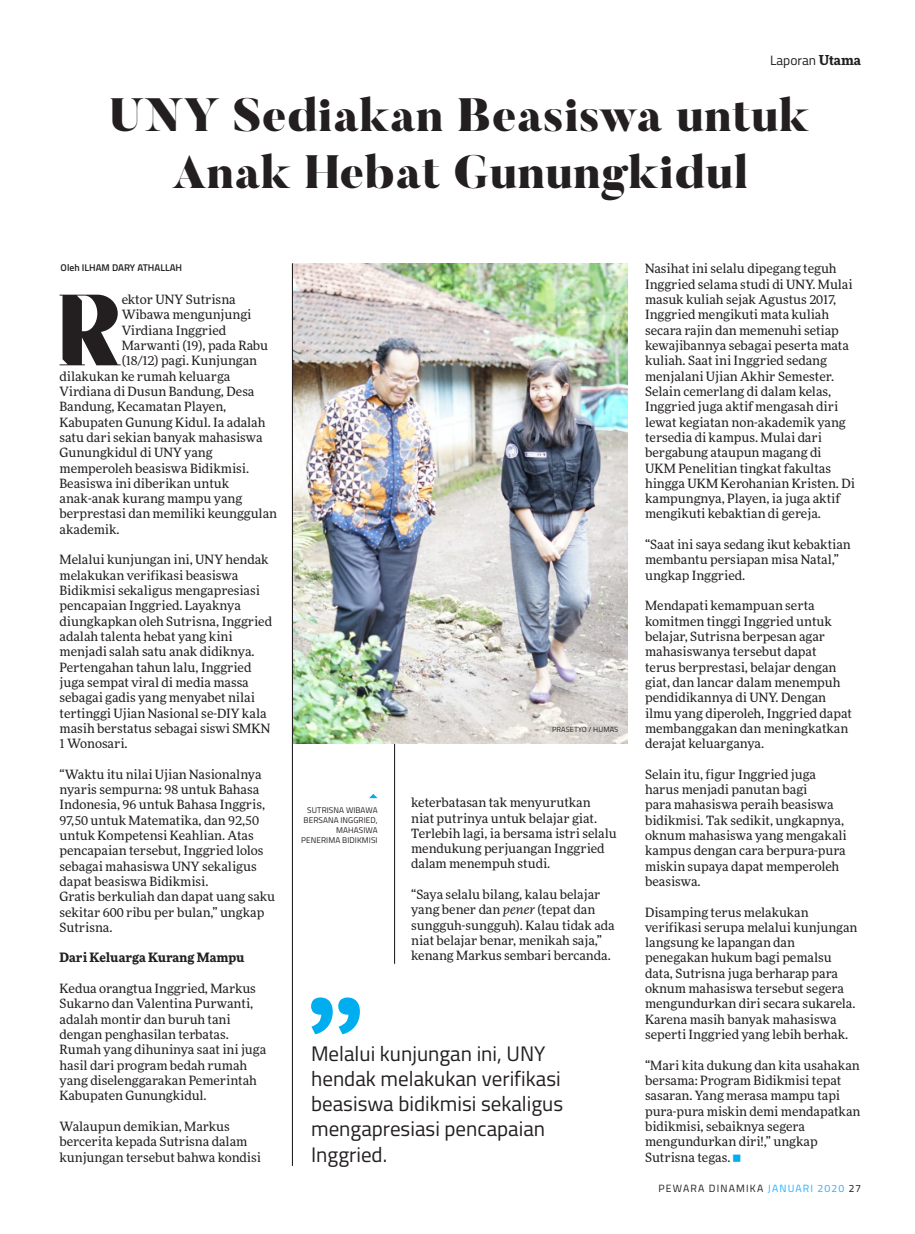
<style>
.page{position:relative;width:915px;height:1234px;background:#fff}
.page>*{position:absolute;margin:0;border:0;box-sizing:border-box;transform-origin:0 0}
.bt_2{font:900 95.4px "SF Kingston";color:#231f20}
.t1{font:900 46.5px/57px "Butler";color:#231f20;text-align:center}
.bt_1{font:21px/25.2px "Titillium";color:#231f20}
.t2{font:13.5px "Titillium";color:#231f20}
.bt_1-2{font:12.75px/15.3px "More Pro";color:#231f20}
.bt_2-2{font:12.75px "More Pro";color:#231f20}
.bt_1-3{font:12.75px/15.3px "More Pro";letter-spacing:.02em;color:#231f20}
.bt_1-4{font:700 12.75px "More Pro";color:#231f20}
.t3{font:10.5px "Titillium";letter-spacing:.11em;color:#231f20}
.t4{font:600 9.75px "Titillium";color:#231f20}
.bt_1-5{font:8.25px/9.9px "Titillium";letter-spacing:.01em;color:#231f20;text-align:right}
.t5{font:7.5px "Titillium";letter-spacing:.01em;color:#231f20}
.s1{font-family:"More Pro";font-weight:700}
.s2{font-style:italic}
.s3{color:#20b2ff}
.s4{font-family:"Titillium Text 22 L"}
</style>
<div class="page">
<hr style="left:394px;top:436px;width:1px;height:527px;background:#231f20">
<img style="left:293px;top:263px;width:334px;height:480px">
<svg style="left:369px;top:794px;width:8px;height:4px"></svg>
<svg style="left:311px;top:997px;width:49px;height:37px"></svg>
<hr style="left:292px;top:263px;width:1px;height:902px;background:#231f20">
<p class="t2" style="left:769px;top:50px;width:92px">Laporan <span class="s1">Utama</span></p>
<p class="t1" style="left:110px;top:88px;width:700px">UNY Sediakan Beasiswa untuk<br>Anak Hebat Gunungkidul</p>
<p class="t4" style="left:61px;top:260px;width:123px">Oleh ILHAM DARY ATHALLAH</p>
<p class="bt_2" style="left:54px;top:261px;width:69px">R</p>
<p class="bt_2-2" style="left:122px;top:291px;width:115px">ektor UNY Sutrisna</p>
<p class="bt_2-2" style="left:122px;top:306px;width:131px">Wibawa mengunjungi</p>
<p class="bt_2-2" style="left:122px;top:321px;width:106px">Virdiana Inggried</p>
<p class="bt_2-2" style="left:122px;top:336px;width:148px">Marwanti (19), pada Rabu</p>
<p class="bt_2-2" style="left:122px;top:352px;width:137px">(18/12) pagi. Kunjungan</p>
<p class="bt_2-2" style="left:60px;top:367px;width:172px">dilakukan ke rumah keluarga</p>
<p class="bt_2-2" style="left:60px;top:382px;width:196px">Virdiana di Dusun Bandung, Desa</p>
<p class="bt_2-2" style="left:60px;top:398px;width:168px">Bandung, Kecamatan Playen,</p>
<p class="bt_2-2" style="left:60px;top:413px;width:207px">Kabupaten Gunung Kidul. Ia adalah</p>
<p class="bt_2-2" style="left:60px;top:428px;width:204px">satu dari sekian banyak mahasiswa</p>
<p class="bt_2-2" style="left:60px;top:444px;width:154px">Gunungkidul di UNY yang</p>
<p class="bt_2-2" style="left:60px;top:459px;width:191px">memperoleh beasiswa Bidikmisi.</p>
<p class="bt_2-2" style="left:60px;top:474px;width:171px">Beasiswa ini diberikan untuk</p>
<p class="bt_2-2" style="left:60px;top:489px;width:184px">anak-anak kurang mampu yang</p>
<p class="bt_2-2" style="left:60px;top:505px;width:219px">berprestasi dan memiliki keunggulan</p>
<p class="bt_2-2" style="left:60px;top:520px;width:62px">akademik.</p>
<p class="bt_1-2" style="left:60px;top:551px;width:214px">Melalui kunjungan ini, UNY hendak melakukan verifikasi beasiswa<br>Bidikmisi sekaligus mengapresiasi pencapaian Inggried. Layaknya diungkapkan oleh Sutrisna, Inggried adalah talenta hebat yang kini menjadi salah satu anak didiknya.<br>Pertengahan tahun lalu, Inggried juga sempat viral di media massa sebagai gadis yang menyabet nilai tertinggi Ujian Nasional se-DIY kala masih berstatus sebagai siswi SMKN<br>1 Wonosari.</p>
<p class="bt_1-2" style="left:60px;top:765px;width:207px">“Waktu itu nilai Ujian Nasionalnya nyaris sempurna: 98 untuk Bahasa Indonesia, 96 untuk Bahasa Inggris, 97,50 untuk Matematika, dan 92,50 untuk Kompetensi Keahlian. Atas pencapaian tersebut, Inggried lolos sebagai mahasiswa UNY sekaligus dapat beasiswa Bidikmisi.</p>
<p class="bt_1-2" style="left:60px;top:888px;width:217px">Gratis berkuliah dan dapat uang saku sekitar 600 ribu per bulan,” ungkap<br>Sutrisna.</p>
<p class="bt_1-4" style="left:60px;top:947px;width:186px">Dari Keluarga Kurang Mampu</p>
<p class="bt_1-2" style="left:60px;top:980px;width:208px">Kedua orangtua Inggried, Markus<br>Sukarno dan Valentina Purwanti, adalah montir dan buruh tani dengan penghasilan terbatas.<br>Rumah yang dihuninya saat ini juga hasil dari program bedah rumah yang diselenggarakan Pemerintah<br>Kabupaten Gunungkidul.</p>
<p class="bt_1-2" style="left:60px;top:1117px;width:203px">Walaupun demikian, Markus bercerita kepada Sutrisna dalam kunjungan tersebut bahwa kondisi</p>
<p class="bt_1-5" style="left:301px;top:804px;width:78px">SUTRISNA WIBAWA<br>BERSANA INGGRIED,<br>MAHASIWA<br>PENERIMA BIDIKMISI</p>
<p class="t5" style="left:552px;top:723px;width:68px">PRASETYO / HUMAS</p>
<p class="bt_1-2" style="left:411px;top:794px;width:207px">keterbatasan tak menyurutkan niat putrinya untuk belajar giat.<br>Terlebih lagi, ia bersama istri selalu mendukung perjuangan Inggried dalam menempuh studi.</p>
<p class="bt_1-3" style="left:411px;top:886px;width:205px">“Saya selalu bilang, kalau belajar yang bener dan <span class="s2">pener</span> (tepat dan sungguh-sungguh). Kalau tidak ada niat belajar benar, menikah saja,” kenang Markus sembari bercanda.</p>
<p class="bt_1" style="left:311px;top:1039px;width:253px">Melalui kunjungan ini, UNY hendak melakukan verifikasi beasiswa bidikmisi sekaligus mengapresiasi pencapaian<br>Inggried.</p>
<p class="bt_1-2" style="left:645px;top:260px;width:209px">Nasihat ini selalu dipegang teguh Inggried selama studi di UNY. Mulai masuk kuliah sejak Agustus 2017, Inggried mengikuti mata kuliah secara rajin dan memenuhi setiap kewajibannya sebagai peserta mata kuliah. Saat ini Inggried sedang menjalani Ujian Akhir Semester.</p>
<p class="bt_1-2" style="left:645px;top:383px;width:211px">Selain cemerlang di dalam kelas,<br>Inggried juga aktif mengasah diri lewat kegiatan non-akademik yang tersedia di kampus. Mulai dari bergabung ataupun magang di<br>UKM Penelitian tingkat fakultas hingga UKM Kerohanian Kristen. Di kampungnya, Playen, ia juga aktif mengikuti kebaktian di gereja.</p>
<p class="bt_1-2" style="left:645px;top:536px;width:207px">“Saat ini saya sedang ikut kebaktian membantu persiapan misa Natal,” ungkap Inggried.</p>
<p class="bt_1-2" style="left:645px;top:597px;width:208px">Mendapati kemampuan serta komitmen tinggi Inggried untuk belajar, Sutrisna berpesan agar mahasiswanya tersebut dapat<br>terus berprestasi, belajar dengan giat, dan lancar dalam menempuh pendidikannya di UNY. Dengan ilmu yang diperoleh, Inggried dapat membanggakan dan meningkatkan derajat keluarganya.</p>
<p class="bt_1-2" style="left:645px;top:765px;width:203px">Selain itu, figur Inggried juga harus menjadi panutan bagi<br>para mahasiswa peraih beasiswa bidikmisi. Tak sedikit, ungkapnya, oknum mahasiswa yang mengakali kampus dengan cara berpura-pura miskin supaya dapat memperoleh beasiswa.</p>
<p class="bt_1-2" style="left:645px;top:903px;width:214px">Disamping terus melakukan verifikasi serupa melalui kunjungan langsung ke lapangan dan penegakan hukum bagi pemalsu data, Sutrisna juga berharap para oknum mahasiswa tersebut segera mengundurkan diri secara sukarela.<br>Karena masih banyak mahasiswa seperti Inggried yang lebih berhak.</p>
<p class="bt_1-2" style="left:645px;top:1056px;width:217px">“Mari kita dukung dan kita usahakan bersama: Program Bidikmisi tepat sasaran. Yang merasa mampu tapi pura-pura miskin demi mendapatkan bidikmisi, sebaiknya segera mengundurkan diri!,” ungkap<br>Sutrisna tegas.</p>
<p class="t3" style="left:658px;top:1180px;width:204px">PEWARA DINAMIKA <span class="s3">JANUARI 2020</span> <span class="s4">27</span></p>
</div>
